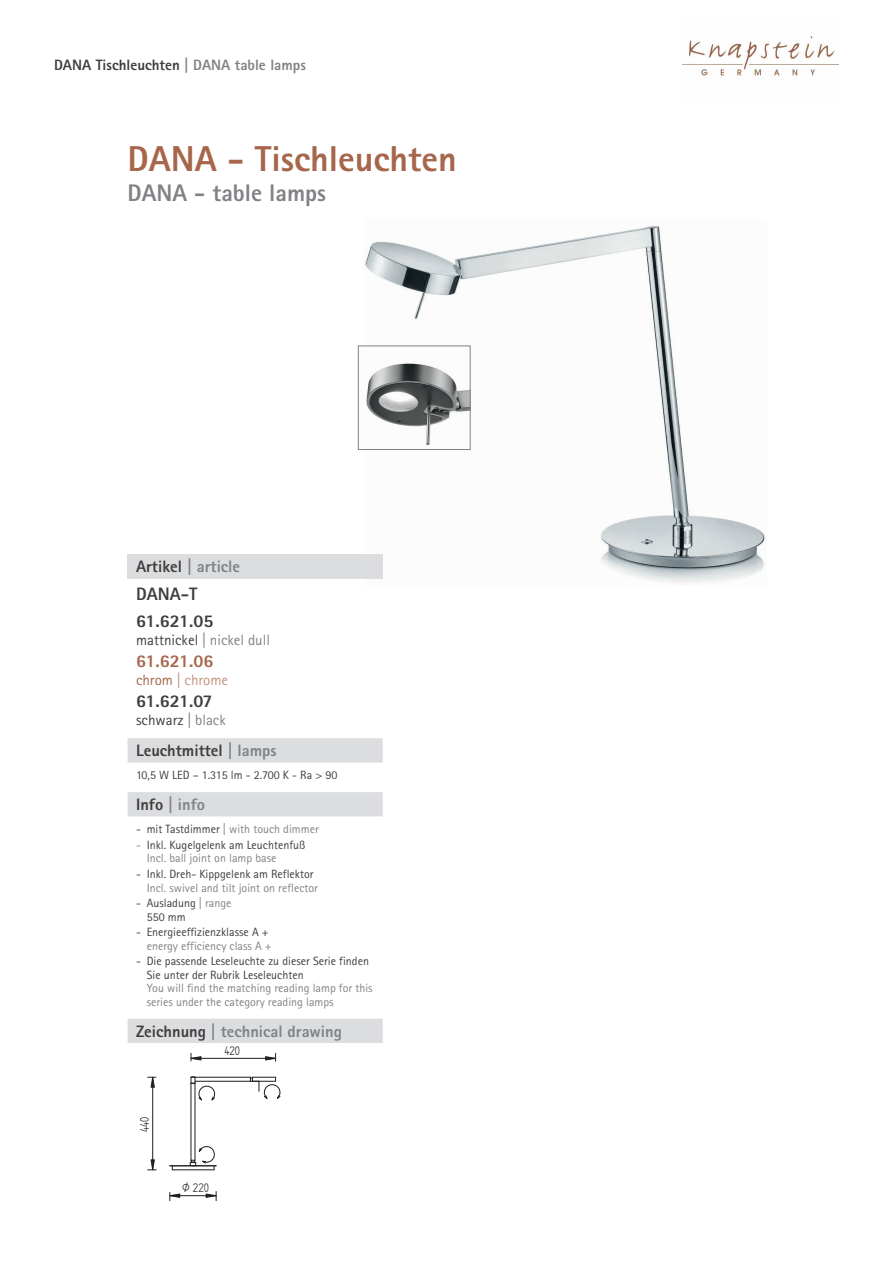
<style>
.page{position:relative;width:893px;height:1263px;background:#fff}
.page>*{position:absolute;margin:0;border:0;box-sizing:border-box;transform-origin:0 0}
.t1{font:800 36px "Rotis Sans Serif Std";color:#a7664b}
.t2{font:800 24px "Rotis Sans Serif Std";color:#808285}
.t3{font:800 18px/27px "Rotis Sans Serif Std";color:#3e3e3f}
.t4{font:800 18px "Rotis Sans Serif Std";letter-spacing:-.02em;color:#a7664b}
.t5{font:800 16.5px "Rotis Sans Serif Std";color:#808285}
.t6{font:800 16.5px "Rotis Sans Serif Std";color:#3e3e3f}
.t7{font:800 15px "Rotis Sans Serif Std";color:#3e3e3f}
.t8{font:15px "Rotis Sans Serif Std";color:#808285}
.t9{font:15px "Rotis Sans Serif Std";color:#3e3e3f}
.t10{font:15px "Rotis Sans Serif Std";color:#c5927e}
.t11{font:14.1px "Solid Edge ISO";color:#231f20}
.t12{font:12px/13.5px "Rotis Sans Serif Std";color:#3e3e3f}
.t13{font:12px/13.5px "Rotis Sans Serif Std";color:#808285}
.s1{color:#808285}
.s2{color:#3e3e3f}
.s3{color:#a7664b}
.s4{font-size:14.25px}
</style>
<div class="page">
<img style="left:682px;top:35px;width:157px;height:44px">
<hr style="left:195px;top:1077px;width:55px;height:1px;background:#231f20">
<hr style="left:195px;top:1081px;width:55px;height:1px;background:#231f20">
<hr style="left:190px;top:1083px;width:1px;height:77px;background:#231f20">
<hr style="left:194px;top:1083px;width:1px;height:77px;background:#231f20">
<svg style="left:250px;top:1077px;width:31px;height:22px"></svg>
<svg style="left:190px;top:1076px;width:26px;height:25px"></svg>
<svg style="left:170px;top:1144px;width:47px;height:26px"></svg>
<hr style="left:191px;top:1058px;width:85px;height:1px;background:#231f20">
<hr style="left:152px;top:1077px;width:1px;height:93px;background:#231f20">
<hr style="left:170px;top:1195px;width:46px;height:1px;background:#231f20">
<svg style="left:190px;top:1053px;width:12px;height:8px"></svg>
<svg style="left:265px;top:1053px;width:11px;height:8px"></svg>
<svg style="left:148px;top:1076px;width:8px;height:12px"></svg>
<svg style="left:148px;top:1159px;width:8px;height:11px"></svg>
<svg style="left:169px;top:1192px;width:12px;height:9px"></svg>
<svg style="left:205px;top:1191px;width:12px;height:10px"></svg>
<img style="left:365px;top:226px;width:400px;height:357px">
<img style="left:365px;top:347px;width:104px;height:101px">
<div style="left:358px;top:345px;width:113px;height:105px;border:1px solid #808285"></div>
<div style="left:128px;top:554px;width:255px;height:25px;background:#dcdddf"></div>
<svg style="left:128px;top:738px;width:255px;height:305px"></svg>
<p class="t7" style="left:54px;top:55px;width:253px">DANA Tischleuchten <span class="s1">| DANA table lamps</span></p>
<h1 class="t1" style="left:128px;top:136px;width:331px">DANA - Tischleuchten</h1>
<h2 class="t2" style="left:128px;top:177px;width:200px">DANA - table lamps</h2>
<h3 class="t5" style="left:136px;top:556px;width:106px"><span class="s2">Artikel</span> | article</h3>
<h3 class="t3" style="left:136px;top:580px;width:79px">DANA-T<br>61.621.05</h3>
<p class="t8" style="left:136px;top:631px;width:135px"><span class="s2">mattnickel</span> | nickel dull</p>
<h3 class="t4" style="left:136px;top:650px;width:79px">61.621.06</h3>
<p class="t10" style="left:136px;top:671px;width:94px"><span class="s3">chrom</span> | chrome</p>
<h3 class="t3" style="left:136px;top:688px;width:78px">61.621.07</h3>
<p class="t9" style="left:136px;top:711px;width:91px">schwarz <span class="s1">| black</span></p>
<h3 class="t6" style="left:136px;top:740px;width:142px">Leuchtmittel <span class="s1">| lamps</span></h3>
<p class="t12" style="left:136px;top:769px;width:203px">10,5 W LED – 1.315 lm - 2.700 K - Ra &gt; 90</p>
<h3 class="t5" style="left:136px;top:794px;width:71px"><span class="s2">Info</span> | info</h3>
<p class="t13" style="left:136px;top:822px;width:184px"><span class="s2">- mit Tastdimmer</span> | with touch dimmer</p>
<p class="t12" style="left:147px;top:838px;width:160px;text-indent:-11px"><span class="s1">-</span> Inkl. Kugelgelenk am Leuchtenfuß<br><span class="s1">Incl. ball joint on lamp base</span></p>
<p class="t12" style="left:136px;top:867px;width:179px">- Inkl. Dreh- Kippgelenk am Reflektor</p>
<p class="t13" style="left:147px;top:881px;width:173px">Incl. swivel and tilt joint on reflector</p>
<p class="t12" style="left:147px;top:896px;width:86px;text-indent:-11px">- Ausladung <span class="s1">| range<br></span>550 mm</p>
<p class="t12" style="left:136px;top:925px;width:134px">- Energieeffizienzklasse A +</p>
<p class="t13" style="left:147px;top:939px;width:127px">energy efficiency class A +</p>
<p class="t12" style="left:147px;top:955px;width:224px;text-indent:-11px">- Die passende Leseleuchte zu dieser Serie finden<br>Sie unter der Rubrik Leseleuchten</p>
<p class="t13" style="left:147px;top:982px;width:227px">You will find the matching reading lamp for this series under the category reading lamps</p>
<h3 class="t5" style="left:136px;top:1020px;width:207px"><span class="s2">Zeichnung</span> | technical drawing</h3>
<p class="t11" style="left:138px;top:1132px;width:17px;rotate:-90deg">440</p>
<p class="t11" style="left:224px;top:1043px;width:17px">420</p>
<p class="t11" style="left:182px;top:1180px;width:28px"><span class="s4">Ø</span> 220</p>
</div>
